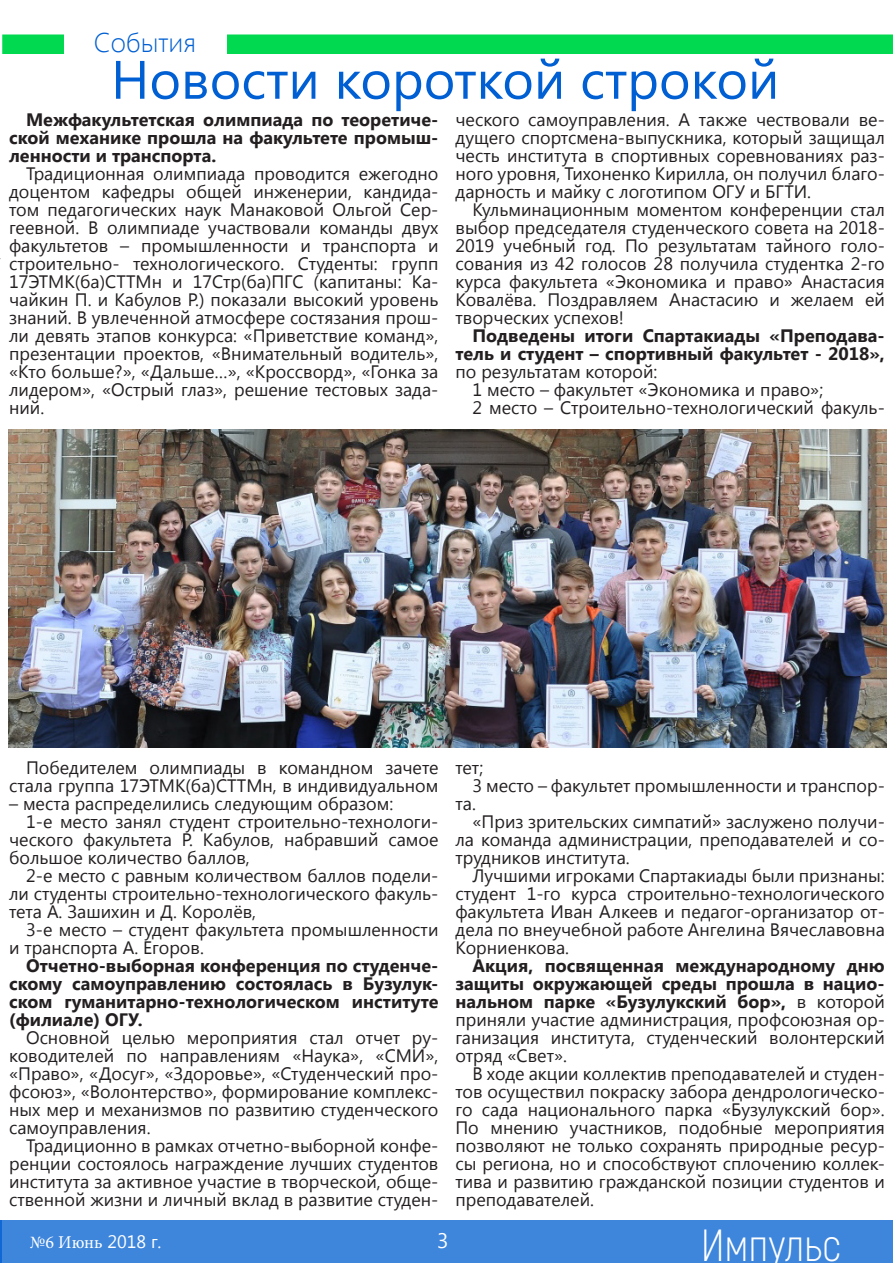
<style>
.page{position:relative;width:893px;height:1263px;background:#fff}
.page>*{position:absolute;margin:0;border:0;box-sizing:border-box;transform-origin:0 0}
.t1{font:54px "Segoe UI";color:#005fd2}
.t2{font:300 45px "Akrobat";color:#fff}
.t3{font:300 27px "Segoe UI";color:#005fd2}
.t4{font:21px "Segoe UI";color:#fff}
.t5{font:18px/18px "Segoe UI";color:#231f20;text-align:justify}
.t6{font:700 18px/18px "Segoe UI";color:#231f20;text-align:justify}
.t7{font:18px "Minion Pro";color:#fff}
.s1{font-weight:400}
.s2{font-weight:700}
.s3{font-family:"Segoe UI"}
</style>
<div class="page">
<div style="left:0;top:1220px;width:893px;height:43px;background:#3e85dc"></div>
<div style="left:2px;top:34px;width:891px;height:20px;background:#00d950"></div>
<div style="left:64px;top:33px;width:162px;height:27px;background:#fff"></div>
<img style="left:9px;top:429px;width:877px;height:318px">
<p class="t3" style="left:94px;top:24px;width:104px">События</p>
<p class="t1" style="left:111px;top:42px;width:670px">Новости короткой строкой</p>
<p class="t6" style="left:9px;top:109px;width:431px;text-indent:17px">Межфакультетская олимпиада по теоретиче&shy;ской механике прошла на факультете промыш&shy;ленности и транспорта.</p>
<p class="t5" style="left:9px;top:164px;width:431px;text-indent:17px">Традиционная олимпиада проводится ежегодно доцентом кафедры общей инженерии, кандида&shy;том педагогических наук Манаковой Ольгой Сер&shy;геевной. В олимпиаде участвовали команды двух факультетов – промышленности и транспорта и строительно- технологического. Студенты: групп 17ЭТМК(ба)СТТМн и 17Стр(ба)ПГС (капитаны: Ка&shy;чайкин П. и Кабулов Р.) показали высокий уровень знаний. В увлеченной атмосфере состязания прош&shy;ли девять этапов конкурса: «Приветствие команд», презентации проектов, «Внимательный водитель», «Кто больше?», «Дальше…», «Кроссворд», «Гонка за лидером», «Острый глаз», решение тестовых зада&shy;ний.</p>
<p class="t5" style="left:455px;top:110px;width:431px">ческого самоуправления. А также чествовали ве&shy;дущего спортсмена-выпускника, который защищал честь института в спортивных соревнованиях раз&shy;ного уровня, Тихоненко Кирилла, он получил благо&shy;дарность и майку с логотипом ОГУ и БГТИ.</p>
<p class="t5" style="left:455px;top:200px;width:431px;text-indent:17px">Кульминационным моментом конференции стал выбор председателя студенческого совета на 2018- 2019 учебный год. По результатам тайного голо&shy;сования из 42 голосов 28 получила студентка 2-го курса факультета «Экономика и право» Анастасия Ковалёва. Поздравляем Анастасию и желаем ей творческих успехов!</p>
<p class="t6" style="left:455px;top:325px;width:431px;text-indent:17px">Подведены итоги Спартакиады «Преподава&shy;тель и студент – спортивный факультет - 2018», <span class="s1">по результатам которой:</span></p>
<p class="t5" style="left:472px;top:380px;width:352px">1 место – факультет «Экономика и право»;</p>
<p class="t5" style="left:472px;top:398px;width:414px">2 место – Строительно-технологический факуль-</p>
<p class="t5" style="left:9px;top:758px;width:431px;text-align:right">Победителем олимпиады в командном зачете стала группа 17ЭТМК(ба)СТТМн, в индивидуальном</p>
<p class="t5" style="left:9px;top:794px;width:386px">– места распределились следующим образом:</p>
<p class="t5" style="left:9px;top:812px;width:431px;text-indent:17px">1-е место занял студент строительно-технологи&shy;ческого факультета Р. Кабулов, набравший самое большое количество баллов,</p>
<p class="t5" style="left:9px;top:866px;width:431px;text-indent:17px">2-е место с равным количеством баллов подели&shy;ли студенты строительно-технологического факуль&shy;тета А. Зашихин и Д. Королёв,</p>
<p class="t5" style="left:9px;top:920px;width:431px;text-indent:17px">3-е место – студент факультета промышленности и транспорта А. Егоров.</p>
<p class="t6" style="left:9px;top:955px;width:431px;text-indent:17px">Отчетно-выборная конференция по студенче&shy;скому самоуправлению состоялась в Бузулук&shy;ском гуманитарно-технологическом институте (филиале) ОГУ.</p>
<p class="t5" style="left:9px;top:1028px;width:431px;text-indent:17px">Основной целью мероприятия стал отчет ру&shy;ководителей по направлениям «Наука», «СМИ», «Право», «Досуг», «Здоровье», «Студенческий про&shy;фсоюз», «Волонтерство», формирование комплекс&shy;ных мер и механизмов по развитию студенческого самоуправления.</p>
<p class="t5" style="left:9px;top:1136px;width:431px;text-indent:17px">Традиционно в рамках отчетно-выборной конфе&shy;ренции состоялось награждение лучших студентов института за активное участие в творческой, обще&shy;ственной жизни и личный вклад в развитие студен-</p>
<p class="t5" style="left:455px;top:758px;width:29px">тет;</p>
<p class="t5" style="left:455px;top:776px;width:431px;text-indent:17px">3 место – факультет промышленности и транспор&shy;та.</p>
<p class="t5" style="left:455px;top:812px;width:431px;text-indent:17px">«Приз зрительских симпатий» заслужено получи&shy;ла команда администрации, преподавателей и со&shy;трудников института.</p>
<p class="t5" style="left:455px;top:866px;width:431px;text-indent:17px">Лучшими игроками Спартакиады были признаны: студент 1-го курса строительно-технологического факультета Иван Алкеев и педагог-организатор от&shy;дела по внеучебной работе Ангелина Вячеславовна Корниенкова.</p>
<p class="t5" style="left:455px;top:956px;width:431px;text-indent:17px"><span class="s2">Акция, посвященная международному дню защиты окружающей среды прошла в нацио&shy;нальном парке «Бузулукский бор»,</span> в которой приняли участие администрация, профсоюзная ор&shy;ганизация института, студенческий волонтерский отряд «Свет».</p>
<p class="t5" style="left:455px;top:1064px;width:431px;text-indent:17px">В ходе акции коллектив преподавателей и студен&shy;тов осуществил покраску забора дендрологическо&shy;го сада национального парка «Бузулукский бор».<br>По мнению участников, подобные мероприятия позволяют не только сохранять природные ресур&shy;сы региона, но и способствуют сплочению коллек&shy;тива и развитию гражданской позиции студентов и преподавателей.</p>
<p class="t7" style="left:30px;top:1230px;width:133px">№6 Июнь <span class="s3">2018 г.</span></p>
<p class="t4" style="left:437px;top:1225px;width:13px">3</p>
<h2 class="t2" style="left:701px;top:1218px;width:142px">Импульс</h2>
</div>
